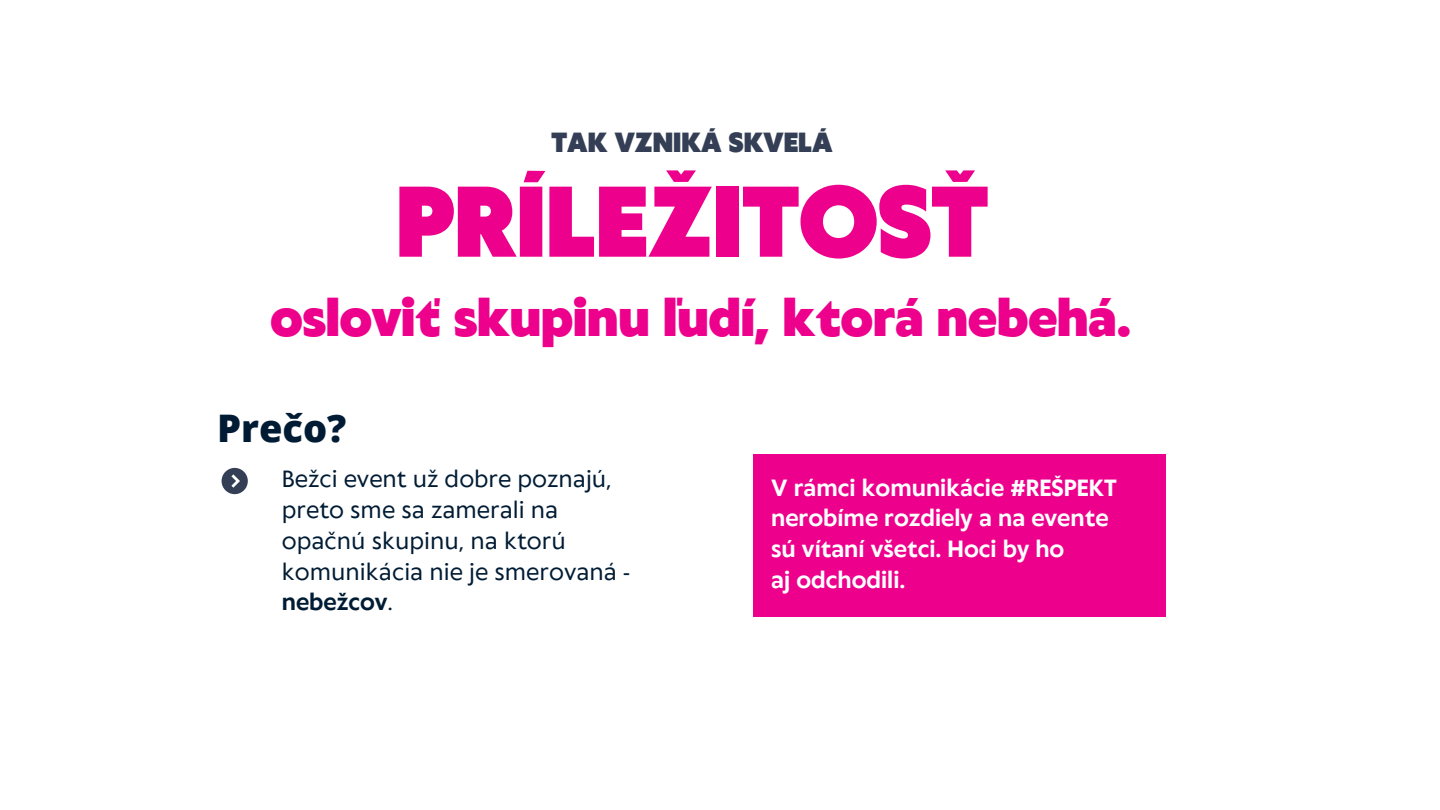
<style>
.page{position:relative;width:1440px;height:810px;background:#fff}
.page>*{position:absolute;margin:0;border:0;box-sizing:border-box;transform-origin:0 0}
.t1{font:900 94px "Klein Text";color:#ed008c}
.t2{font:900 48.5px "Klein Text";color:#ed008c}
.t3{font:800 38px "Open Sans";color:#001c34}
.t4{font:900 26px "Klein Text";color:#343f56}
.t5{font:22px/30.8px "Klein Text";color:#001c34}
.t6{font:700 22px/30.8px "Klein Text";color:#fff}
.s1{font-weight:700}
</style>
<div class="page">
<svg style="left:222px;top:468px;width:26px;height:26px"></svg>
<div style="left:753px;top:454px;width:413px;height:163px;background:#ed008c"></div>
<p class="t4" style="left:551px;top:130px;width:283px">TAK VZNIKÁ SKVELÁ</p>
<h1 class="t1" style="left:396px;top:174px;width:594px">PRÍLEŽITOSŤ</h1>
<h2 class="t2" style="left:271px;top:293px;width:862px">osloviť skupinu ľudí, ktorá nebehá.</h2>
<h3 class="t3" style="left:217px;top:401px;width:131px">Prečo?</h3>
<p class="t5" style="left:282px;top:466px;width:350px">Bežci event už dobre poznajú, preto sme sa zamerali na opačnú skupinu, na ktorú komunikácia nie je smerovaná - <span class="s1">nebežcov</span>.</p>
<p class="t6" style="left:771px;top:474px;width:347px">V rámci komunikácie #REŠPEKT nerobíme rozdiely a na evente sú vítaní všetci. Hoci by ho<br>aj odchodili.</p>
</div>
